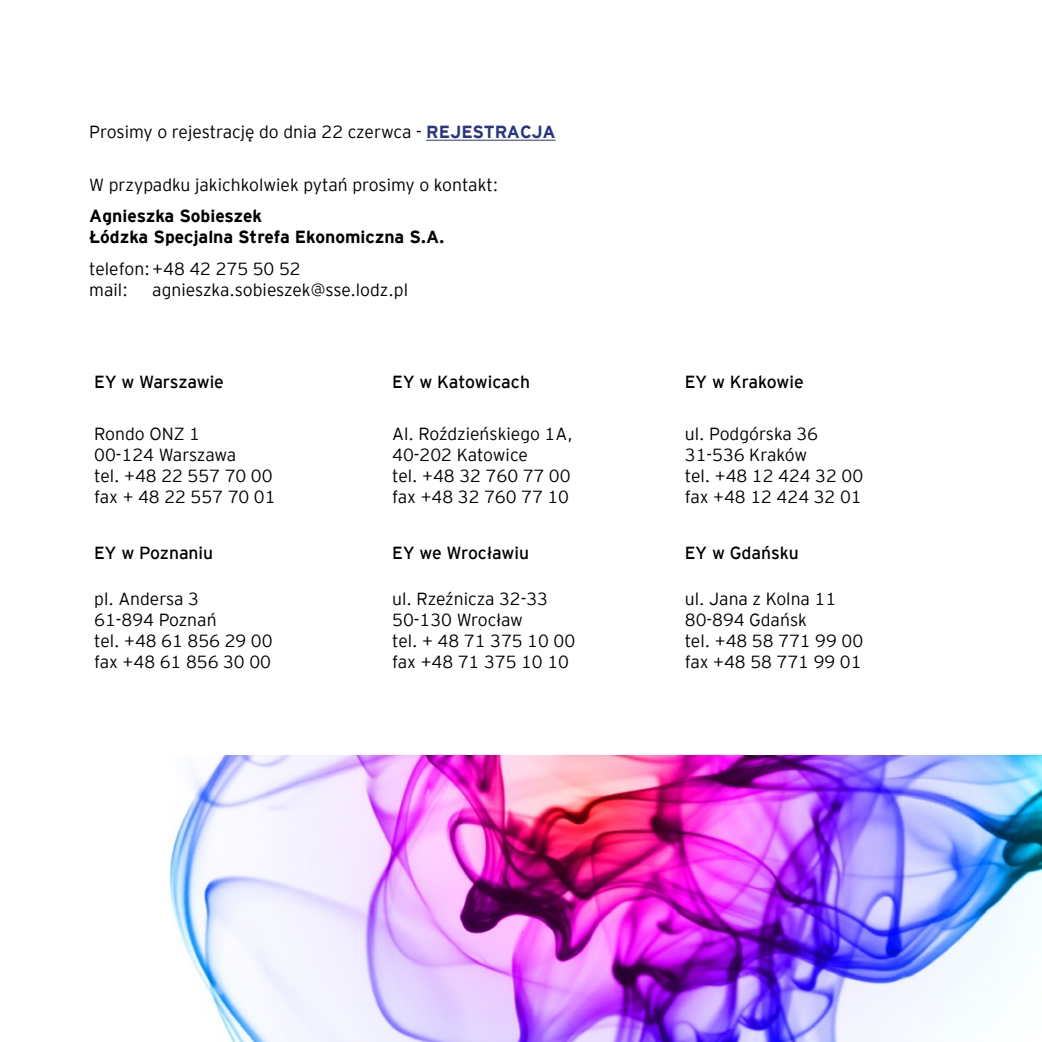
<style>
.page{position:relative;width:1042px;height:1042px;background:#fff}
.page>*{position:absolute;margin:0;border:0;box-sizing:border-box;transform-origin:0 0}
.t1{font:300 17.5px/21px "EY Interstate";color:#000}
.t2{font:300 17.5px "EY Interstate";color:#000}
.t3{font:700 17.5px/21px "EY Interstate";color:#000}
.s1{font-weight:700;color:#283583}
</style>
<div class="page">
<hr style="left:426px;top:140px;width:129px;height:1px;background:#283583">
<img style="left:169px;top:755px;width:873px;height:287px">
<p class="t1" style="left:89px;top:120px;width:468px">Prosimy o rejestrację do dnia 22 czerwca - <span class="s1">REJESTRACJA</span></p>
<p class="t1" style="left:89px;top:173px;width:410px">W przypadku jakichkolwiek pytań prosimy o kontakt:</p>
<p class="t3" style="left:89px;top:204px;width:357px">Agnieszka Sobieszek<br>Łódzka Specjalna Strefa Ekonomiczna S.A.</p>
<p class="t1" style="left:89px;top:257px;width:213px">telefon:+48 42 275 50 52 mail:</p>
<p class="t1" style="left:152px;top:278px;width:257px">agnieszka.sobieszek@sse.lodz.pl</p>
<p class="t2" style="left:94px;top:369px;width:131px">EY w Warszawie</p>
<p class="t2" style="left:392px;top:369px;width:139px">EY w Katowicach</p>
<p class="t2" style="left:685px;top:369px;width:120px">EY w Krakowie</p>
<p class="t1" style="left:94px;top:422px;width:183px">Rondo ONZ 1<br>00-124 Warszawa<br>tel. +48 22 557 70 00 fax + 48 22 557 70 01</p>
<p class="t1" style="left:392px;top:422px;width:182px">Al. Roździeńskiego 1A,<br>40-202 Katowice<br>tel. +48 32 760 77 00 fax +48 32 760 77 10</p>
<p class="t1" style="left:685px;top:422px;width:180px">ul. Podgórska 36<br>31-536 Kraków<br>tel. +48 12 424 32 00 fax +48 12 424 32 01</p>
<p class="t2" style="left:94px;top:540px;width:120px">EY w Poznaniu</p>
<p class="t2" style="left:392px;top:540px;width:138px">EY we Wrocławiu</p>
<p class="t2" style="left:685px;top:540px;width:115px">EY w Gdańsku</p>
<p class="t1" style="left:94px;top:587px;width:180px">pl. Andersa 3<br>61-894 Poznań<br>tel. +48 61 856 29 00 fax +48 61 856 30 00</p>
<p class="t1" style="left:392px;top:587px;width:184px">ul. Rzeźnicza 32-33<br>50-130 Wrocław<br>tel. + 48 71 375 10 00 fax +48 71 375 10 10</p>
<p class="t1" style="left:685px;top:587px;width:180px">ul. Jana z Kolna 11<br>80-894 Gdańsk<br>tel. +48 58 771 99 00 fax +48 58 771 99 01</p>
</div>
